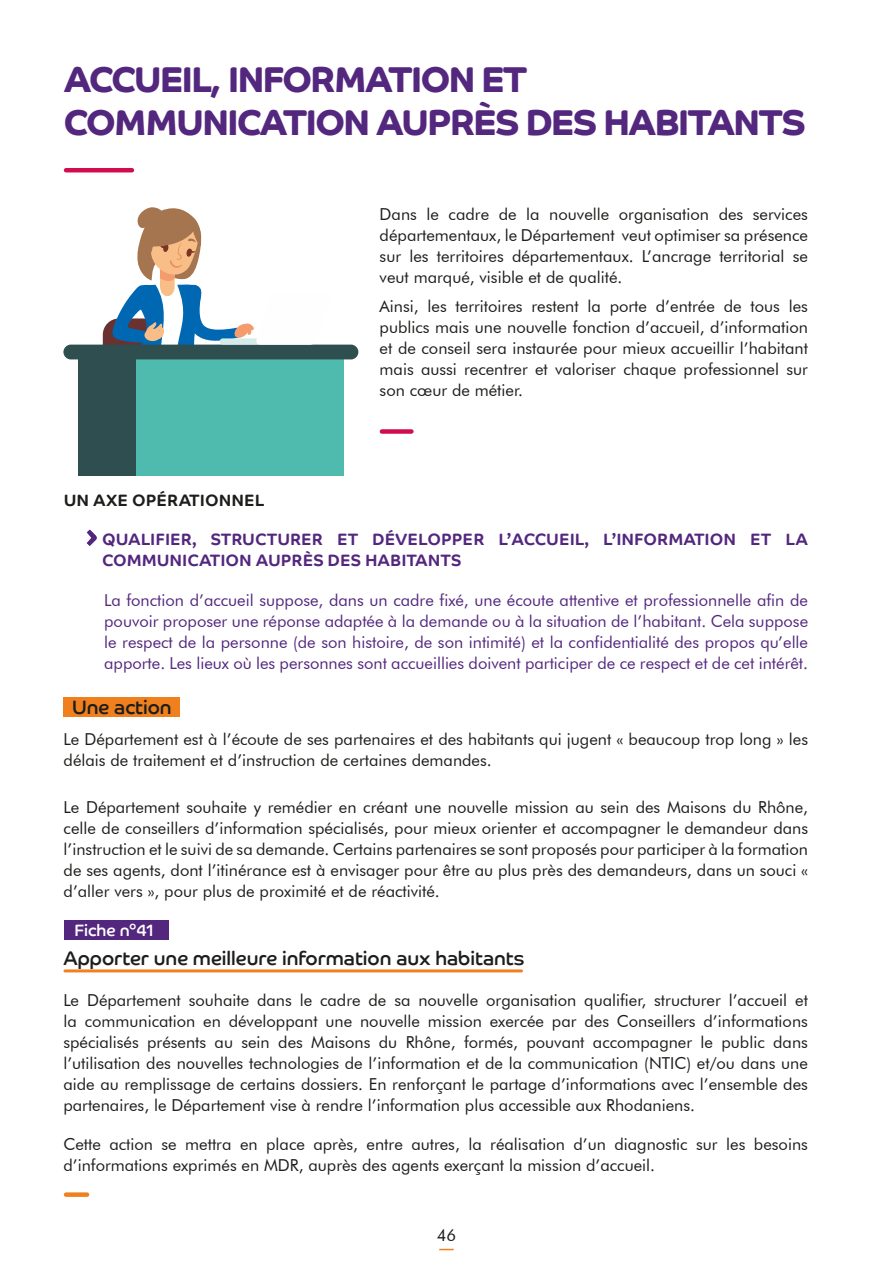
<style>
.page{position:relative;width:893px;height:1263px;background:#fff}
.page>*{position:absolute;margin:0;border:0;box-sizing:border-box;transform-origin:0 0}
.t1{font:700 36px/43.2px "Co Headline";letter-spacing:-.04em;color:#53277e}
.t2{font:19.5px "Co Headline";color:#1d1d1b}
.t3{font:16.5px/21px "Futura BT";color:#1d1d1b;text-align:justify}
.t4{font:16.5px/21px "Futura BT";color:#53277e;text-align:justify}
.t5{font:700 16.5px/21px "Co Text";color:#53277e}
.t6{font:700 16.5px "Co Text";color:#1d1d1b}
.t7{font:16.5px "Co Headline";color:#fff}
</style>
<div class="page">
<svg style="left:439px;top:1249px;width:15px;height:1px"></svg>
<hr style="left:66px;top:168px;width:66px;height:4px;background:#d10e4d">
<div style="left:382px;top:429px;width:29px;height:5px;background:#d10e4d"></div>
<svg style="left:87px;top:530px;width:10px;height:16px"></svg>
<div style="left:64px;top:697px;width:116px;height:20px;background:#f0801e"></div>
<hr style="left:65px;top:969px;width:456px;height:3px;background:#f0801e">
<div style="left:64px;top:920px;width:104px;height:19px;background:#53277e"></div>
<div style="left:66px;top:1192px;width:21px;height:5px;background:#f0801e"></div>
<div style="left:103px;top:318px;width:57px;height:73px;background:#693230;border-radius:16px"></div>
<div style="left:78px;top:359px;width:265px;height:117px;background:#2e4e50"></div>
<div style="left:136px;top:359px;width:207px;height:117px;background:#4fbaae"></div>
<div style="left:63px;top:345px;width:295px;height:14px;background:#2e4e50;border-radius:7px"></div>
<svg style="left:111px;top:207px;width:220px;height:153px"></svg>
<h1 class="t1" style="left:64px;top:58px;width:744px">ACCUEIL, INFORMATION ET<br>COMMUNICATION AUPRÈS DES HABITANTS</h1>
<p class="t3" style="left:380px;top:203px;width:430px">Dans le cadre de la nouvelle organisation des services départementaux, le Département veut optimiser sa présence sur les territoires départementaux. L’ancrage territorial se veut marqué, visible et de qualité.</p>
<p class="t3" style="left:380px;top:296px;width:430px">Ainsi, les territoires restent la porte d’entrée de tous les publics mais une nouvelle fonction d’accueil, d’information et de conseil sera instaurée pour mieux accueillir l’habitant mais aussi recentrer et valoriser chaque professionnel sur son cœur de métier.</p>
<p class="t6" style="left:64px;top:490px;width:202px">UN AXE OPÉRATIONNEL</p>
<p class="t5" style="left:102px;top:528px;width:707px">QUALIFIER, STRUCTURER ET DÉVELOPPER L’ACCUEIL, L’INFORMATION ET LA<br>COMMUNICATION AUPRÈS DES HABITANTS</p>
<p class="t4" style="left:104px;top:589px;width:705px">La fonction d’accueil suppose, dans un cadre fixé, une écoute attentive et professionnelle afin de pouvoir proposer une réponse adaptée à la demande ou à la situation de l’habitant. Cela suppose le respect de la personne (de son histoire, de son intimité) et la confidentialité des propos qu’elle apporte. Les lieux où les personnes sont accueillies doivent participer de ce respect et de cet intérêt.</p>
<p class="t2" style="left:72px;top:696px;width:101px">Une action</p>
<p class="t3" style="left:64px;top:729px;width:746px">Le Département est à l’écoute de ses partenaires et des habitants qui jugent « beaucoup trop long » les délais de traitement et d’instruction de certaines demandes.</p>
<p class="t3" style="left:64px;top:796px;width:746px">Le Département souhaite y remédier en créant une nouvelle mission au sein des Maisons du Rhône, celle de conseillers d’information spécialisés, pour mieux orienter et accompagner le demandeur dans l’instruction et le suivi de sa demande. Certains partenaires se sont proposés pour participer à la formation de ses agents, dont l’itinérance est à envisager pour être au plus près des demandeurs, dans un souci « d’aller vers », pour plus de proximité et de réactivité.</p>
<p class="t7" style="left:75px;top:921px;width:81px">Fiche n°41</p>
<p class="t2" style="left:63px;top:947px;width:462px">Apporter une meilleure information aux habitants</p>
<p class="t3" style="left:63px;top:990px;width:746px">Le Département souhaite dans le cadre de sa nouvelle organisation qualifier, structurer l’accueil et la communication en développant une nouvelle mission exercée par des Conseillers d’informations spécialisés présents au sein des Maisons du Rhône, formés, pouvant accompagner le public dans l’utilisation des nouvelles technologies de l’information et de la communication (NTIC) et/ou dans une aide au remplissage de certains dossiers. En renforçant le partage d’informations avec l’ensemble des partenaires, le Département vise à rendre l’information plus accessible aux Rhodaniens.</p>
<p class="t3" style="left:63px;top:1134px;width:746px">Cette action se mettra en place après, entre autres, la réalisation d’un diagnostic sur les besoins d’informations exprimés en MDR, auprès des agents exerçant la mission d’accueil.</p>
<p class="t3" style="left:437px;top:1224px;width:21px">46</p>
</div>
